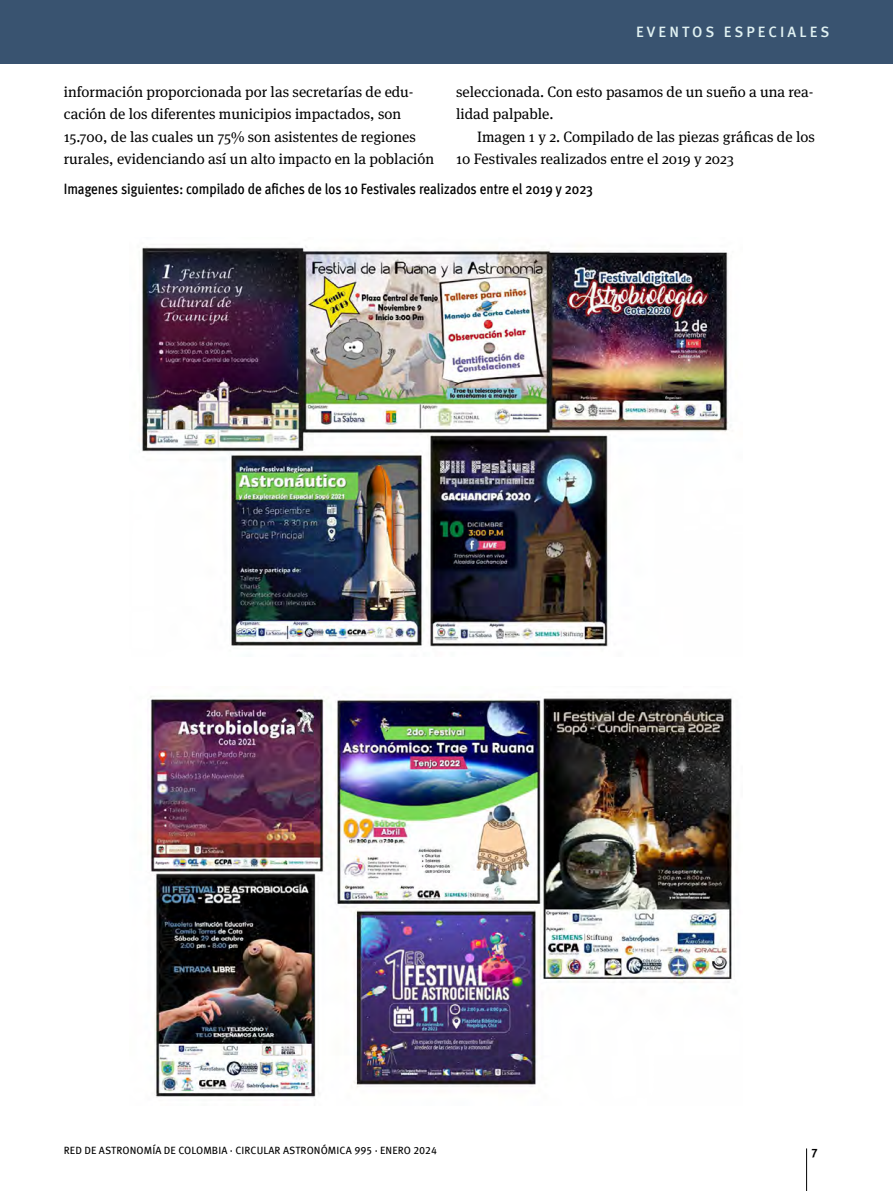
<style>
.page{position:relative;width:893px;height:1191px;background:#fff}
.page>*{position:absolute;margin:0;border:0;box-sizing:border-box;transform-origin:0 0}
.t1{font:15px/22.5px "Meta Serif Pro";color:#000}
.t2{font:500 condensed 15px "Meta Pro";color:#000}
.t3{font:500 15px "Meta Pro";letter-spacing:.21em;color:#e0f1f2}
.t4{font:700 12px "Meta Pro";color:#000}
.t5{font:10.5px "Meta Pro";letter-spacing:.01em;color:#000}
</style>
<div class="page">
<hr style="left:806px;top:1148px;width:1px;height:43px;background:#000">
<div style="left:0;top:0;width:893px;height:64px;background:#395370"></div>
<img style="left:150px;top:696px;width:582px;height:402px">
<img style="left:139px;top:246px;width:592px;height:401px">
<p class="t3" style="left:636px;top:21px;width:195px">EVENTOS ESPECIALES</p>
<p class="t1" style="left:64px;top:79px;width:372px">información proporcionada por las secretarías de edu&shy;cación de los diferentes municipios impactados, son 15.700, de las cuales un 75% son asistentes de regiones rurales, evidenciando así un alto impacto en la población</p>
<p class="t1" style="left:456px;top:79px;width:359px">seleccionada. Con esto pasamos de un sueño a una rea&shy;lidad palpable.</p>
<p class="t1" style="left:456px;top:124px;width:360px;text-indent:21px">Imagen 1 y 2. Compilado de las piezas gráficas de los<br>10 Festivales realizados entre el 2019 y 2023</p>
<p class="t2" style="left:64px;top:178px;width:531px">Imagenes siguientes: compilado de afiches de los 10 Festivales realizados entre el 2019 y 2023</p>
<p class="t5" style="left:64px;top:1142px;width:375px">RED DE ASTRONOMÍA DE COLOMBIA · CIRCULAR ASTRONÓMICA 995 · ENERO 2024</p>
<p class="t4" style="left:811px;top:1143px;width:8px">7</p>
</div>
